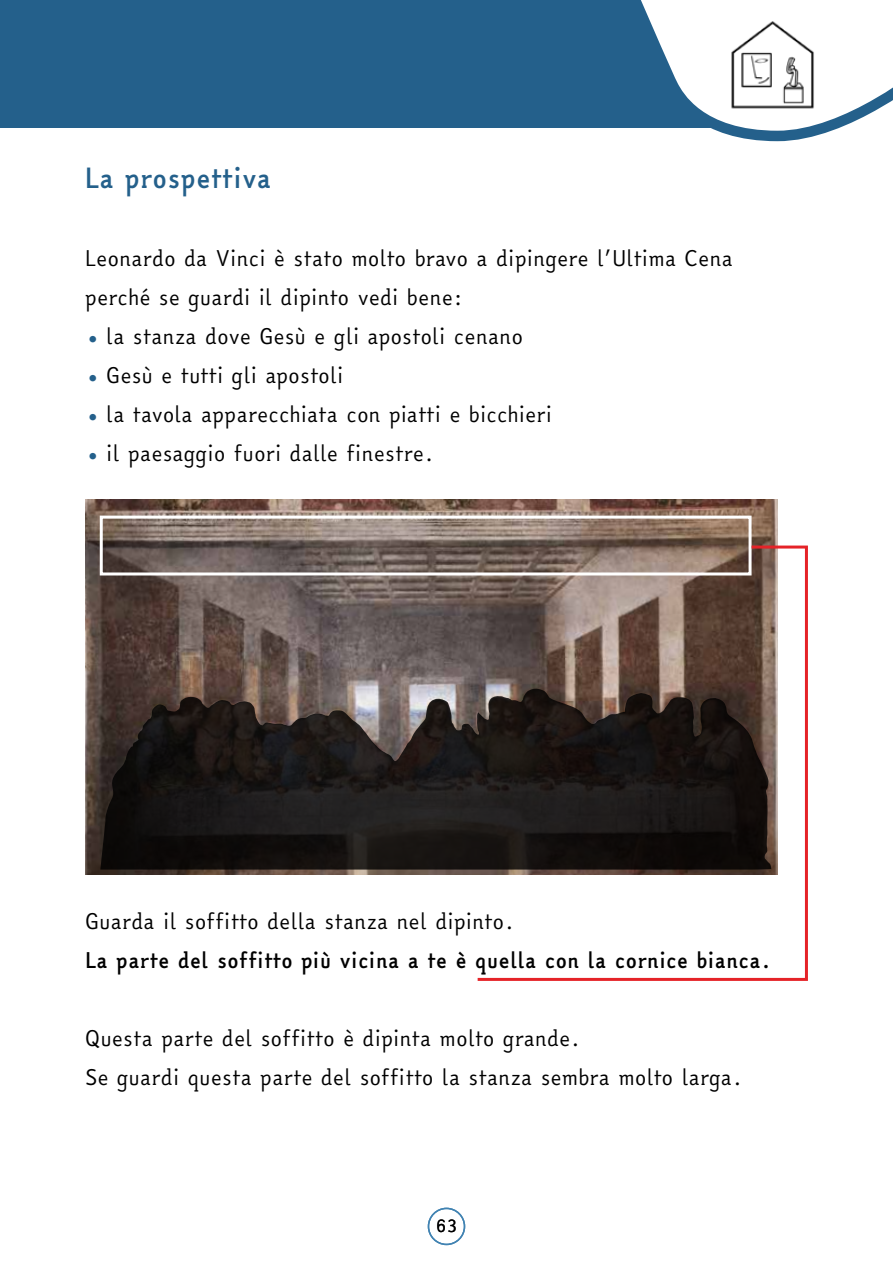
<style>
.page{position:relative;width:893px;height:1263px;background:#fff}
.page>*{position:absolute;margin:0;border:0;box-sizing:border-box;transform-origin:0 0}
.t1{font:700 27px "Easy Reading";color:#24608b}
.t2{font:21px/39px "Easy Reading";color:#000}
.t3{font:700 21px "Easy Reading";color:#000}
.t4{font:18px "Easy Reading";color:#000}
.s1{font-size:18px;color:#24608b}
</style>
<div class="page">
<div style="left:428px;top:1208px;width:37px;height:37px;border:2px solid #4183b2;border-radius:50%"></div>
<img style="left:85px;top:500px;width:692px;height:374px">
<div style="left:100px;top:516px;width:651px;height:59px;border:3px solid #fff"></div>
<svg style="left:475px;top:544px;width:333px;height:437px"></svg>
<svg style="left:100px;top:688px;width:671px;height:181px;background:#27211f"></svg>
<div style="left:0;top:0;width:769px;height:128px;background:#24608b"></div>
<svg style="left:641px;top:0;width:252px;height:142px"></svg>
<img style="left:725px;top:17px;width:94px;height:94px">
<p class="t1" style="left:85px;top:159px;width:188px">La prospettiva</p>
<p class="t2" style="left:85px;top:239px;width:650px">Leonardo da Vinci è stato molto bravo a dipingere l’Ultima Cena perché se guardi il dipinto vedi bene:</p>
<p class="t2" style="left:85px;top:317px;width:440px"><span class="s1">•</span> la stanza dove Gesù e gli apostoli cenano</p>
<p class="t2" style="left:85px;top:356px;width:260px"><span class="s1">•</span> Gesù e tutti gli apostoli</p>
<p class="t2" style="left:85px;top:395px;width:468px"><span class="s1">•</span> la tavola apparecchiata con piatti e bicchieri</p>
<p class="t2" style="left:85px;top:434px;width:351px"><span class="s1">•</span> il paesaggio fuori dalle finestre.</p>
<p class="t2" style="left:85px;top:902px;width:431px">Guarda il soffitto della stanza nel dipinto.</p>
<p class="t3" style="left:85px;top:945px;width:688px">La parte del soffitto più vicina a te è quella con la cornice bianca.</p>
<p class="t2" style="left:85px;top:1019px;width:659px">Questa parte del soffitto è dipinta molto grande.<br>Se guardi questa parte del soffitto la stanza sembra molto larga.</p>
<p class="t4" style="left:436px;top:1212px;width:23px">63</p>
</div>
